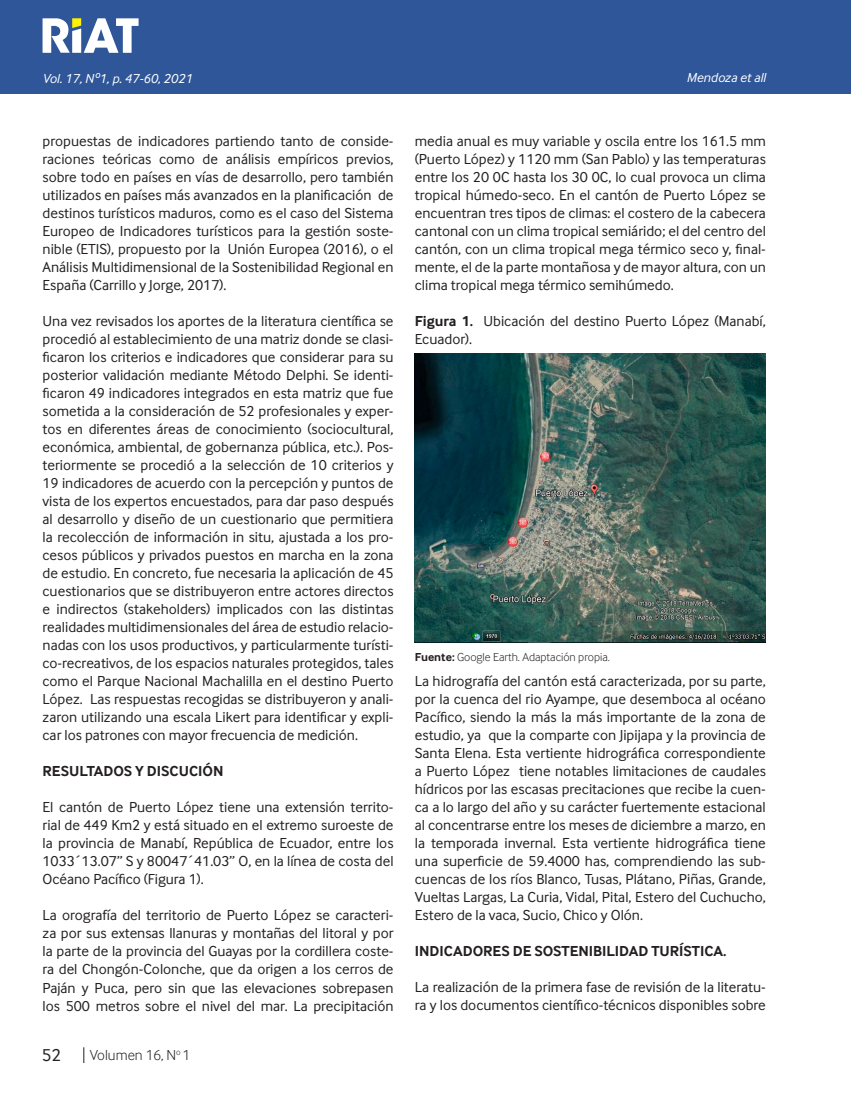
<style>
.page{position:relative;width:851px;height:1106px;background:#fff}
.page>*{position:absolute;margin:0;border:0;box-sizing:border-box;transform-origin:0 0}
.t1{font:18px "Inter Face";color:#231f20}
.Cuerpo_de_Texto{font:15px/18px "Inter Face";color:#231f20;text-align:justify}
.Cuerpo_de_Texto-2{font:700 15px "Inter Face";color:#231f20}
.t2{font:300 15px "Inter Face";color:#231f20}
.Cuño_de_pagina{font:italic 13.5px "Inter Face";color:#fff}
.Fuente{font:300 12px "Inter Face";color:#231f20}
.s1{font-weight:700}
</style>
<div class="page">
<div style="left:0;top:0;width:850px;height:94px;background:#2f5699"></div>
<hr style="left:850px;top:0;width:1px;height:94px;background:#2f5699">
<svg style="left:43px;top:18px;width:95px;height:35px"></svg>
<svg style="left:83px;top:1047px;width:1px;height:16px"></svg>
<img style="left:415px;top:354px;width:350px;height:288px">
<p class="Cuño_de_pagina" style="left:43px;top:71px;width:151px">Vol. 17, Nº1, p. 47-60, 2021</p>
<p class="Cuño_de_pagina" style="left:686px;top:70px;width:81px">Mendoza et all</p>
<p class="Cuerpo_de_Texto" style="left:43px;top:132px;width:352px">propuestas de indicadores partiendo tanto de conside&shy;raciones teóricas como de análisis empíricos previos, sobre todo en países en vías de desarrollo, pero también utilizados en países más avanzados en la planificación de destinos turísticos maduros, como es el caso del Sistema Europeo de Indicadores turísticos para la gestión soste&shy;nible (ETIS), propuesto por la Unión Europea (2016), o el Análisis Multidimensional de la Sostenibilidad Regional en España (Carrillo y Jorge, 2017).</p>
<p class="Cuerpo_de_Texto" style="left:43px;top:312px;width:352px">Una vez revisados los aportes de la literatura científica se procedió al establecimiento de una matriz donde se clasi&shy;ficaron los criterios e indicadores que considerar para su posterior validación mediante Método Delphi. Se identi&shy;ficaron 49 indicadores integrados en esta matriz que fue sometida a la consideración de 52 profesionales y exper&shy;tos en diferentes áreas de conocimiento (sociocultural, económica, ambiental, de gobernanza pública, etc.). Pos&shy;teriormente se procedió a la selección de 10 criterios y 19 indicadores de acuerdo con la percepción y puntos de vista de los expertos encuestados, para dar paso después al desarrollo y diseño de un cuestionario que permitiera la recolección de información in situ, ajustada a los pro&shy;cesos públicos y privados puestos en marcha en la zona de estudio. En concreto, fue necesaria la aplicación de 45 cuestionarios que se distribuyeron entre actores directos e indirectos (stakeholders) implicados con las distintas realidades multidimensionales del área de estudio relacio&shy;nadas con los usos productivos, y particularmente turísti&shy;co-recreativos, de los espacios naturales protegidos, tales como el Parque Nacional Machalilla en el destino Puerto López. Las respuestas recogidas se distribuyeron y anali&shy;zaron utilizando una escala Likert para identificar y expli&shy;car los patrones con mayor frecuencia de medición.</p>
<p class="Cuerpo_de_Texto-2" style="left:43px;top:762px;width:182px">RESULTADOS Y DISCUCIÓN</p>
<p class="Cuerpo_de_Texto" style="left:43px;top:798px;width:352px">El cantón de Puerto López tiene una extensión territo&shy;rial de 449 Km2 y está situado en el extremo suroeste de la provincia de Manabí, República de Ecuador, entre los 1033´13.07” S y 80047´41.03” O, en la línea de costa del Océano Pacífico (Figura 1).</p>
<p class="Cuerpo_de_Texto" style="left:43px;top:906px;width:352px">La orografía del territorio de Puerto López se caracteri&shy;za por sus extensas llanuras y montañas del litoral y por la parte de la provincia del Guayas por la cordillera coste&shy;ra del Chongón-Colonche, que da origen a los cerros de Paján y Puca, pero sin que las elevaciones sobrepasen los 500 metros sobre el nivel del mar. La precipitación</p>
<p class="t1" style="left:42px;top:1045px;width:21px">52</p>
<p class="t2" style="left:90px;top:1046px;width:102px">Volumen 16, N<sup>o</sup> 1</p>
<p class="Cuerpo_de_Texto" style="left:415px;top:132px;width:352px">media anual es muy variable y oscila entre los 161.5 mm (Puerto López) y 1120 mm (San Pablo) y las temperaturas entre los 20 0C hasta los 30 0C, lo cual provoca un clima tropical húmedo-seco. En el cantón de Puerto López se encuentran tres tipos de climas: el costero de la cabecera cantonal con un clima tropical semiárido; el del centro del cantón, con un clima tropical mega térmico seco y, final&shy;mente, el de la parte montañosa y de mayor altura, con un clima tropical mega térmico semihúmedo.</p>
<p class="Cuerpo_de_Texto" style="left:415px;top:312px;width:352px"><span class="s1">Figura 1.</span> Ubicación del destino Puerto López (Manabí,<br>Ecuador).</p>
<p class="Fuente" style="left:415px;top:650px;width:196px"><span class="s1">Fuente:</span> Google Earth. Adaptación propia.</p>
<p class="Cuerpo_de_Texto" style="left:415px;top:672px;width:352px">La hidrografía del cantón está caracterizada, por su parte, por la cuenca del rio Ayampe, que desemboca al océano Pacífico, siendo la más la más importante de la zona de estudio, ya que la comparte con Jipijapa y la provincia de Santa Elena. Esta vertiente hidrográfica correspondiente a Puerto López tiene notables limitaciones de caudales hídricos por las escasas precitaciones que recibe la cuen&shy;ca a lo largo del año y su carácter fuertemente estacional al concentrarse entre los meses de diciembre a marzo, en la temporada invernal. Esta vertiente hidrográfica tiene una superficie de 59.4000 has, comprendiendo las sub&shy;cuencas de los ríos Blanco, Tusas, Plátano, Piñas, Grande, Vueltas Largas, La Curia, Vidal, Pital, Estero del Cuchucho, Estero de la vaca, Sucio, Chico y Olón.</p>
<p class="Cuerpo_de_Texto-2" style="left:415px;top:942px;width:313px">INDICADORES DE SOSTENIBILIDAD TURÍSTICA.</p>
<p class="Cuerpo_de_Texto" style="left:415px;top:978px;width:352px">La realización de la primera fase de revisión de la literatu&shy;ra y los documentos científico-técnicos disponibles sobre</p>
</div>
